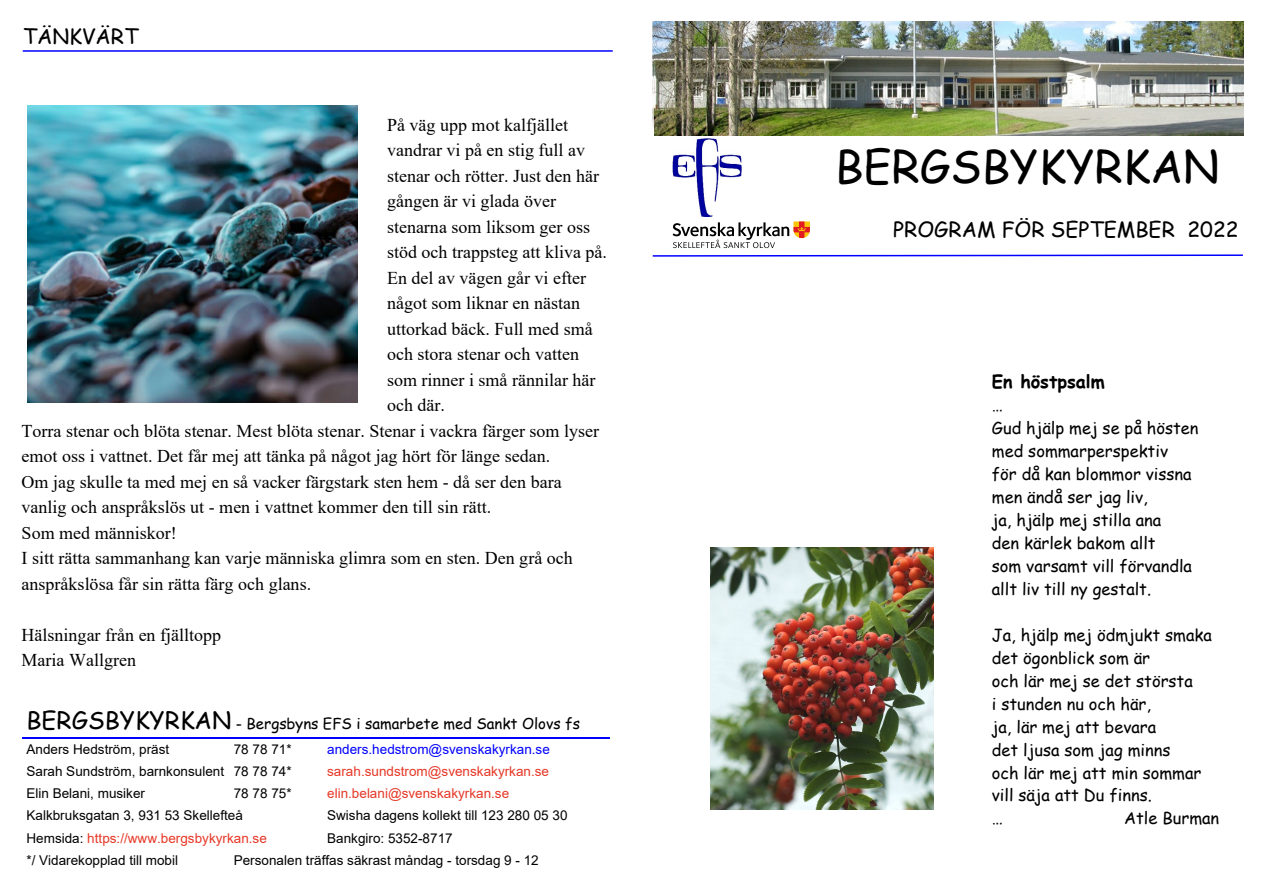
<style>
.page{position:relative;width:1263px;height:893px;background:#fff}
.page>*{position:absolute;margin:0;border:0;box-sizing:border-box;transform-origin:0 0}
.t1{font:45px "Comic Sans MS";color:#000}
.t2{font:21px "Comic Sans MS";color:#000}
.t3{font:18px/25.5px "Times New Roman";color:#000}
.t4{font:700 18px "Comic Sans MS";color:#000}
.t5{font:16.5px/23px "Comic Sans MS";color:#000}
.t6{font:15px "Comic Sans MS";color:#000}
.t7{font:13.5px "Arial";color:#000}
.t8{font:13.5px "Arial";color:#e63726}
.t9{font:13.5px "Arial";color:#00f}
.s1{font-size:24px}
.s2{color:#000}
</style>
<div class="page">
<svg style="left:652px;top:254px;width:591px;height:3px"></svg>
<svg style="left:673px;top:221px;width:137px;height:27px"></svg>
<img style="left:672px;top:138px;width:69px;height:78px">
<img style="left:654px;top:21px;width:589px;height:114px">
<img style="left:710px;top:548px;width:223px;height:261px">
<hr style="left:22px;top:737px;width:207px;height:2px;background:#00f">
<hr style="left:229px;top:737px;width:94px;height:2px;background:#00f">
<hr style="left:323px;top:737px;width:287px;height:2px;background:#00f">
<img style="left:27px;top:105px;width:330px;height:297px">
<hr style="left:23px;top:50px;width:590px;height:2px;background:#00f">
<p class="t2" style="left:23px;top:27px;width:117px">TÄNKVÄRT</p>
<p class="t3" style="left:387px;top:114px;width:183px">På väg upp mot kalfjället</p>
<p class="t3" style="left:387px;top:139px;width:200px">vandrar vi på en stig full av</p>
<p class="t3" style="left:387px;top:165px;width:214px">stenar och rötter. Just den här</p>
<p class="t3" style="left:387px;top:190px;width:171px">gången är vi glada över</p>
<p class="t3" style="left:387px;top:216px;width:205px">stenarna som liksom ger oss</p>
<p class="t3" style="left:387px;top:241px;width:222px">stöd och trappsteg att kliva på.</p>
<p class="t3" style="left:387px;top:267px;width:201px">En del av vägen går vi efter</p>
<p class="t3" style="left:387px;top:292px;width:195px">något som liknar en nästan</p>
<p class="t3" style="left:387px;top:318px;width:207px">uttorkad bäck. Full med små</p>
<p class="t3" style="left:387px;top:343px;width:193px">och stora stenar och vatten</p>
<p class="t3" style="left:387px;top:369px;width:210px">som rinner i små rännilar här</p>
<p class="t3" style="left:387px;top:394px;width:60px">och där.</p>
<p class="t3" style="left:22px;top:420px;width:579px">Torra stenar och blöta stenar. Mest blöta stenar. Stenar i vackra färger som lyser</p>
<p class="t3" style="left:22px;top:445px;width:530px">emot oss i vattnet. Det får mej att tänka på något jag hört för länge sedan.</p>
<p class="t3" style="left:22px;top:471px;width:542px">Om jag skulle ta med mej en så vacker färgstark sten hem - då ser den bara</p>
<p class="t3" style="left:22px;top:496px;width:471px">vanlig och anspråkslös ut - men i vattnet kommer den till sin rätt.</p>
<p class="t3" style="left:22px;top:522px;width:157px">Som med människor!</p>
<p class="t3" style="left:22px;top:547px;width:553px">I sitt rätta sammanhang kan varje människa glimra som en sten. Den grå och</p>
<p class="t3" style="left:22px;top:573px;width:291px">anspråkslösa får sin rätta färg och glans.</p>
<p class="t3" style="left:22px;top:624px;width:201px">Hälsningar från en fjälltopp<br>Maria Wallgren</p>
<p class="t6" style="left:27px;top:717px;width:555px"><span class="s1">BERGSBYKYRKAN</span> - Bergsbyns EFS i samarbete med Sankt Olovs fs</p>
<p class="t7" style="left:27px;top:744px;width:144px">Anders Hedström, präst</p>
<p class="t7" style="left:234px;top:744px;width:59px">78 78 71*</p>
<p class="t9" style="left:327px;top:744px;width:224px">anders.hedstrom@svenskakyrkan.se</p>
<p class="t7" style="left:27px;top:766px;width:267px">Sarah Sundström, barnkonsulent 78 78 74*</p>
<p class="t8" style="left:327px;top:766px;width:223px">sarah.sundstrom@svenskakyrkan.se</p>
<p class="t7" style="left:27px;top:788px;width:120px">Elin Belani, musiker</p>
<p class="t7" style="left:234px;top:788px;width:59px">78 78 75*</p>
<p class="t8" style="left:327px;top:788px;width:184px">elin.belani@svenskakyrkan.se</p>
<p class="t7" style="left:27px;top:811px;width:218px">Kalkbruksgatan 3, 931 53 Skellefteå</p>
<p class="t7" style="left:327px;top:811px;width:242px">Swisha dagens kollekt till 123 280 05 30</p>
<p class="t8" style="left:27px;top:833px;width:242px"><span class="s2">Hemsida:</span> https://www.bergsbykyrkan.se</p>
<p class="t7" style="left:327px;top:833px;width:127px">Bankgiro: 5352-8717</p>
<p class="t7" style="left:27px;top:855px;width:153px">*/ Vidarekopplad till mobil</p>
<p class="t7" style="left:234px;top:855px;width:306px">Personalen träffas säkrast måndag - torsdag 9 - 12</p>
<h1 class="t1" style="left:835px;top:147px;width:385px">BERGSBYKYRKAN</h1>
<p class="t2" style="left:893px;top:220px;width:347px">PROGRAM FÖR SEPTEMBER 2022</p>
<p class="t4" style="left:992px;top:373px;width:114px">En höstpsalm</p>
<p class="t5" style="left:992px;top:395px;width:208px">…<br>Gud hjälp mej se på hösten med sommarperspektiv<br>för då kan blommor vissna men ändå ser jag liv,<br>ja, hjälp mej stilla ana<br>den kärlek bakom allt<br>som varsamt vill förvandla allt liv till ny gestalt.</p>
<p class="t5" style="left:992px;top:625px;width:221px">Ja, hjälp mej ödmjukt smaka det ögonblick som är<br>och lär mej se det största<br>i stunden nu och här,<br>ja, lär mej att bevara<br>det ljusa som jag minns<br>och lär mej att min sommar vill säja att Du finns.<br>…</p>
<p class="t5" style="left:1124px;top:809px;width:97px">Atle Burman</p>
</div>
